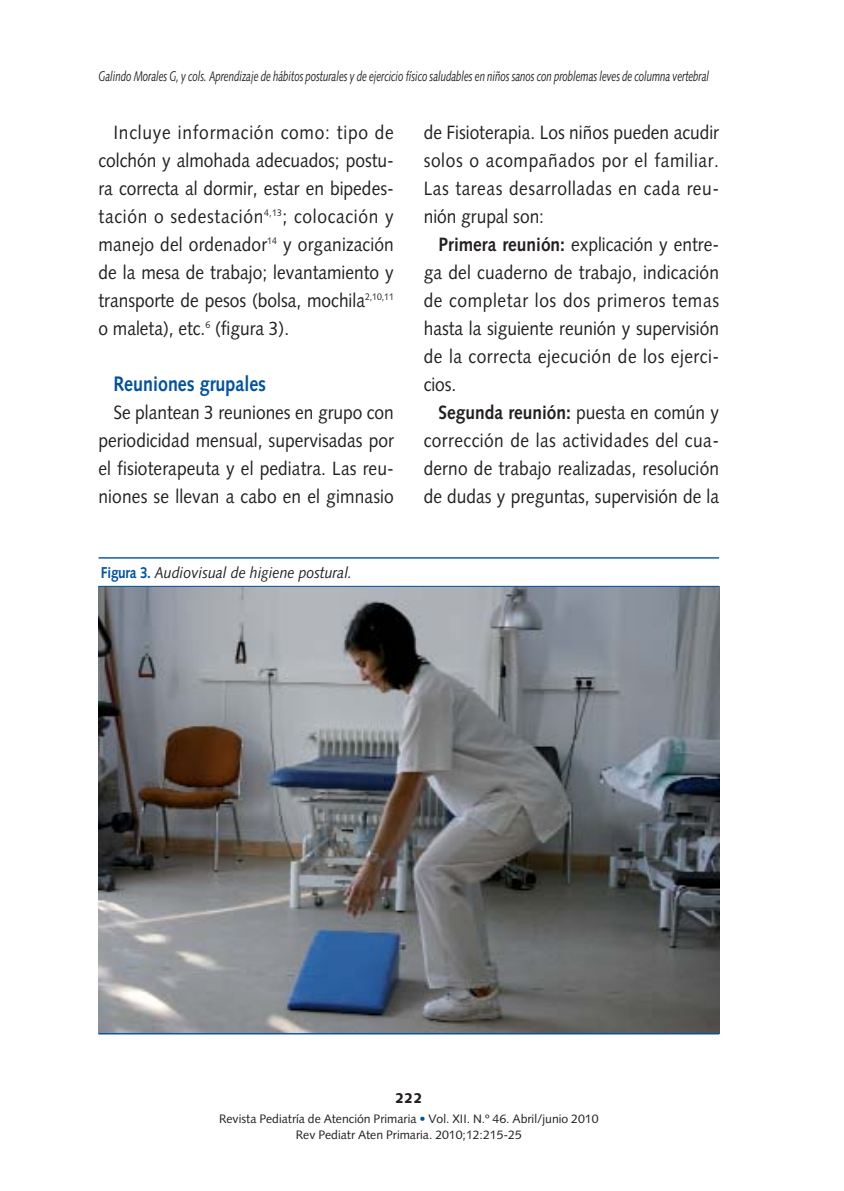
<style>
.page{position:relative;width:844px;height:1191px;background:#fff}
.page>*{position:absolute;margin:0;border:0;box-sizing:border-box;transform-origin:0 0}
.t1{font:700 21px "Syntax";color:#00529f;scale:.85 1}
.t2{font:19.25px/28px "Syntax";letter-spacing:.005em;color:#231f20;text-align:justify;scale:.9 1}
.t3{font:italic 15.75px "Syntax";color:#231f20;scale:.9 1}
.t4{font:italic 14px "Syntax";letter-spacing:-.01em;color:#231f20;scale:.7 1}
.t5{font:900 14px "Syntax";color:#231f20}
.t6{font:12.25px/15.8px "Syntax";color:#231f20;text-align:center}
.s1{font-weight:700;font-style:normal;color:#00529f}
.s2{font-weight:700}
.s3{color:#00529f}
</style>
<div class="page">
<img style="left:98px;top:587px;width:621px;height:446px">
<hr style="left:98px;top:557px;width:621px;height:1px;background:#00529f">
<hr style="left:98px;top:586px;width:621px;height:1px;background:#00529f">
<hr style="left:98px;top:1033px;width:621px;height:1px;background:#00529f">
<p class="t4" style="left:98px;top:70px;width:873px">Galindo Morales G, y cols. Aprendizaje de hábitos posturales y de ejercicio físico saludables en niños sanos con problemas leves de columna vertebral</p>
<p class="t2" style="left:98px;top:120px;width:329px;text-indent:15px">Incluye información como: tipo de colchón y almohada adecuados; postu&shy;ra correcta al dormir, estar en bipedes&shy;tación o sedestación<sup>4,13</sup>; colocación y manejo del ordenador<sup>14</sup> y organización de la mesa de trabajo; levantamiento y transporte de pesos (bolsa, mochila<sup>2,10,11 </sup>o maleta), etc.<sup>6</sup> (figura 3).</p>
<p class="t1" style="left:113px;top:375px;width:181px">Reuniones grupales</p>
<p class="t2" style="left:98px;top:400px;width:329px;text-indent:15px">Se plantean 3 reuniones en grupo con periodicidad mensual, supervisadas por el fisioterapeuta y el pediatra. Las reu&shy;niones se llevan a cabo en el gimnasio</p>
<p class="t3" style="left:101px;top:567px;width:281px"><span class="s1">Figura 3.</span> Audiovisual de higiene postural.</p>
<p class="t2" style="left:423px;top:120px;width:329px">de Fisioterapia. Los niños pueden acudir solos o acompañados por el familiar.<br>Las tareas desarrolladas en cada reu&shy;nión grupal son:</p>
<p class="t2" style="left:423px;top:232px;width:329px;text-indent:15px"><span class="s2">Primera reunión:</span> explicación y entre&shy;ga del cuaderno de trabajo, indicación de completar los dos primeros temas hasta la siguiente reunión y supervisión de la correcta ejecución de los ejerci&shy;cios.</p>
<p class="t2" style="left:423px;top:400px;width:329px;text-indent:15px"><span class="s2">Segunda reunión:</span> puesta en común y corrección de las actividades del cua&shy;derno de trabajo realizadas, resolución de dudas y preguntas, supervisión de la</p>
<p class="t5" style="left:395px;top:1092px;width:29px">222</p>
<p class="t6" style="left:219px;top:1112px;width:381px">Revista Pediatría de Atención Primaria <span class="s3">•</span> Vol. XII. N.º 46. Abril/junio 2010<br>Rev Pediatr Aten Primaria. 2010;12:215-25</p>
</div>
